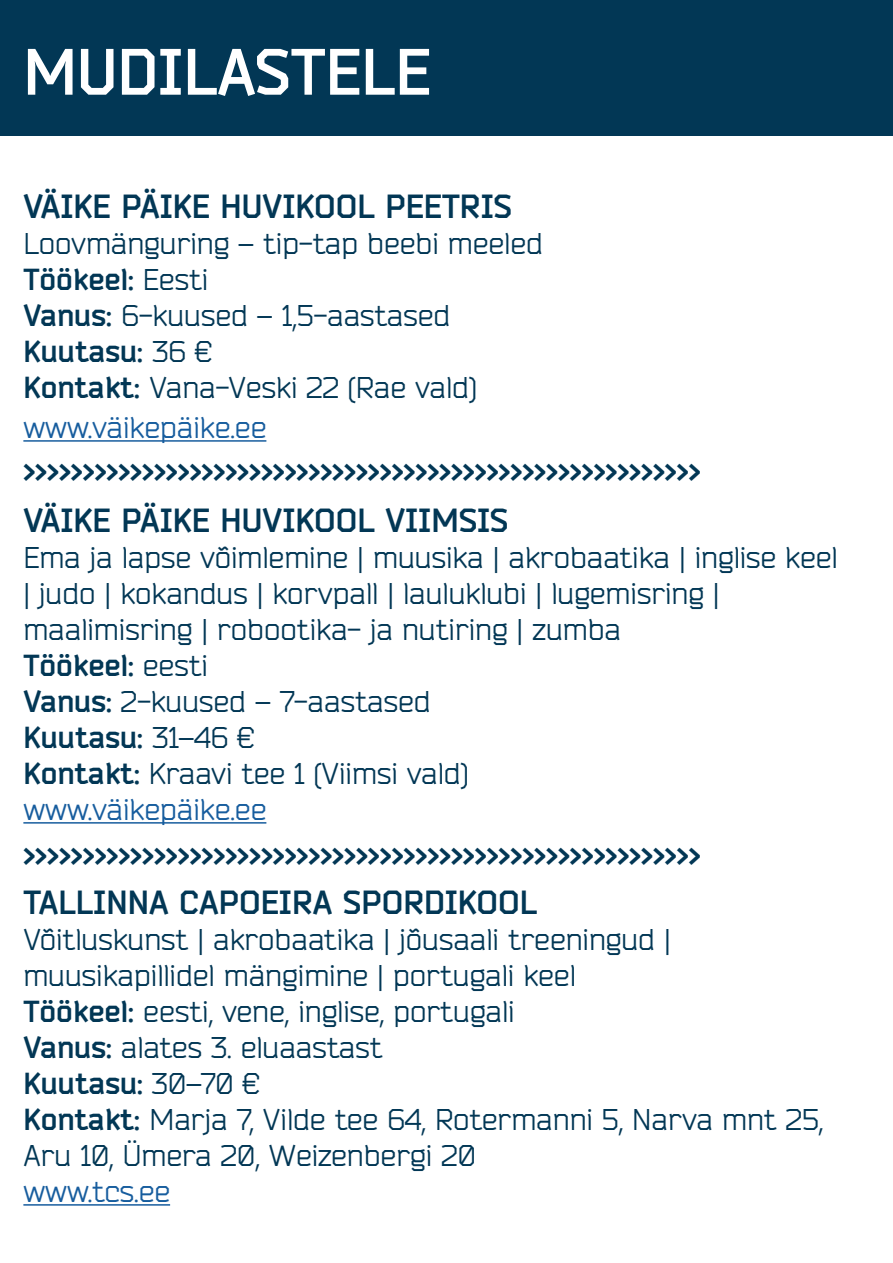
<style>
.page{position:relative;width:893px;height:1263px;background:#fff}
.page>*{position:absolute;margin:0;border:0;box-sizing:border-box;transform-origin:0 0}
.t1{font:700 64.5px "Bender";color:#fff}
.t2{font:700 33px "Bender";color:#023755}
.t3{font:30px/36px "Bender";color:#023755}
.t4{font:700 30px "Bender";color:#023755}
.t5{font:30px "Bender";color:#175d9e}
.s1{font-weight:400}
.s2{font-weight:700}
</style>
<div class="page">
<hr style="left:23px;top:440px;width:243px;height:2px;background:#175d9e">
<div style="left:0;top:0;width:893px;height:135px;background:#023755"></div>
<hr style="left:23px;top:822px;width:243px;height:2px;background:#175d9e">
<hr style="left:23px;top:1204px;width:147px;height:1px;background:#175d9e">
<p class="t1" style="left:23px;top:32px;width:409px">MUDILASTELE</p>
<p class="t2" style="left:23px;top:186px;width:490px">VÄIKE PÄIKE HUVIKOOL PEETRIS</p>
<p class="t3" style="left:23px;top:226px;width:521px">Loovmänguring – tip-tap beebi meeled</p>
<p class="t4" style="left:23px;top:261px;width:186px">Töökeel: <span class="s1">Eesti</span></p>
<p class="t3" style="left:23px;top:298px;width:428px"><span class="s2">Vanus:</span> 6-kuused – 1,5-aastased</p>
<p class="t4" style="left:23px;top:333px;width:191px">Kuutasu: <span class="s1">36 €</span></p>
<p class="t3" style="left:23px;top:370px;width:455px"><span class="s2">Kontakt:</span> Vana-Veski 22 (Rae vald)</p>
<p class="t5" style="left:23px;top:409px;width:245px">www.väikepäike.ee</p>
<p class="t2" style="left:23px;top:449px;width:679px">&gt;&gt;&gt;&gt;&gt;&gt;&gt;&gt;&gt;&gt;&gt;&gt;&gt;&gt;&gt;&gt;&gt;&gt;&gt;&gt;&gt;&gt;&gt;&gt;&gt;&gt;&gt;&gt;&gt;&gt;&gt;&gt;&gt;&gt;&gt;&gt;&gt;&gt;&gt;&gt;&gt;&gt;&gt;&gt;&gt;&gt;&gt;&gt;&gt;&gt;&gt;&gt;&gt;&gt;&gt;&gt;&gt;</p>
<p class="t2" style="left:23px;top:500px;width:487px">VÄIKE PÄIKE HUVIKOOL VIIMSIS</p>
<p class="t3" style="left:23px;top:540px;width:816px">Ema ja lapse võimlemine | muusika | akrobaatika | inglise keel | judo | kokandus | korvpall | lauluklubi | lugemisring |</p>
<p class="t3" style="left:23px;top:612px;width:599px">maalimisring | robootika- ja nutiring | zumba</p>
<p class="t4" style="left:23px;top:647px;width:186px">Töökeel: <span class="s1">eesti</span></p>
<p class="t3" style="left:23px;top:684px;width:409px"><span class="s2">Vanus:</span> 2-kuused – 7-aastased</p>
<p class="t4" style="left:23px;top:719px;width:233px">Kuutasu: <span class="s1">31–46 €</span></p>
<p class="t3" style="left:23px;top:756px;width:446px"><span class="s2">Kontakt:</span> Kraavi tee 1 (Viimsi vald)</p>
<p class="t5" style="left:23px;top:791px;width:245px">www.väikepäike.ee</p>
<p class="t2" style="left:23px;top:833px;width:679px">&gt;&gt;&gt;&gt;&gt;&gt;&gt;&gt;&gt;&gt;&gt;&gt;&gt;&gt;&gt;&gt;&gt;&gt;&gt;&gt;&gt;&gt;&gt;&gt;&gt;&gt;&gt;&gt;&gt;&gt;&gt;&gt;&gt;&gt;&gt;&gt;&gt;&gt;&gt;&gt;&gt;&gt;&gt;&gt;&gt;&gt;&gt;&gt;&gt;&gt;&gt;&gt;&gt;&gt;&gt;&gt;&gt;</p>
<p class="t2" style="left:23px;top:882px;width:515px">TALLINNA CAPOEIRA SPORDIKOOL</p>
<p class="t3" style="left:23px;top:922px;width:649px">Võitluskunst | akrobaatika | jõusaali treeningud |</p>
<p class="t3" style="left:23px;top:958px;width:554px">muusikapillidel mängimine | portugali keel</p>
<p class="t3" style="left:23px;top:994px;width:493px"><span class="s2">Töökeel:</span> eesti, vene, inglise, portugali</p>
<p class="t3" style="left:23px;top:1030px;width:361px"><span class="s2">Vanus:</span> alates 3. eluaastast</p>
<p class="t4" style="left:23px;top:1064px;width:238px">Kuutasu: <span class="s1">30–70 €</span></p>
<p class="t3" style="left:23px;top:1102px;width:801px"><span class="s2">Kontakt:</span> Marja 7, Vilde tee 64, Rotermanni 5, Narva mnt 25,<br>Aru 10, Ümera 20, Weizenbergi 20</p>
<p class="t5" style="left:23px;top:1173px;width:148px">www.tcs.ee</p>
</div>
